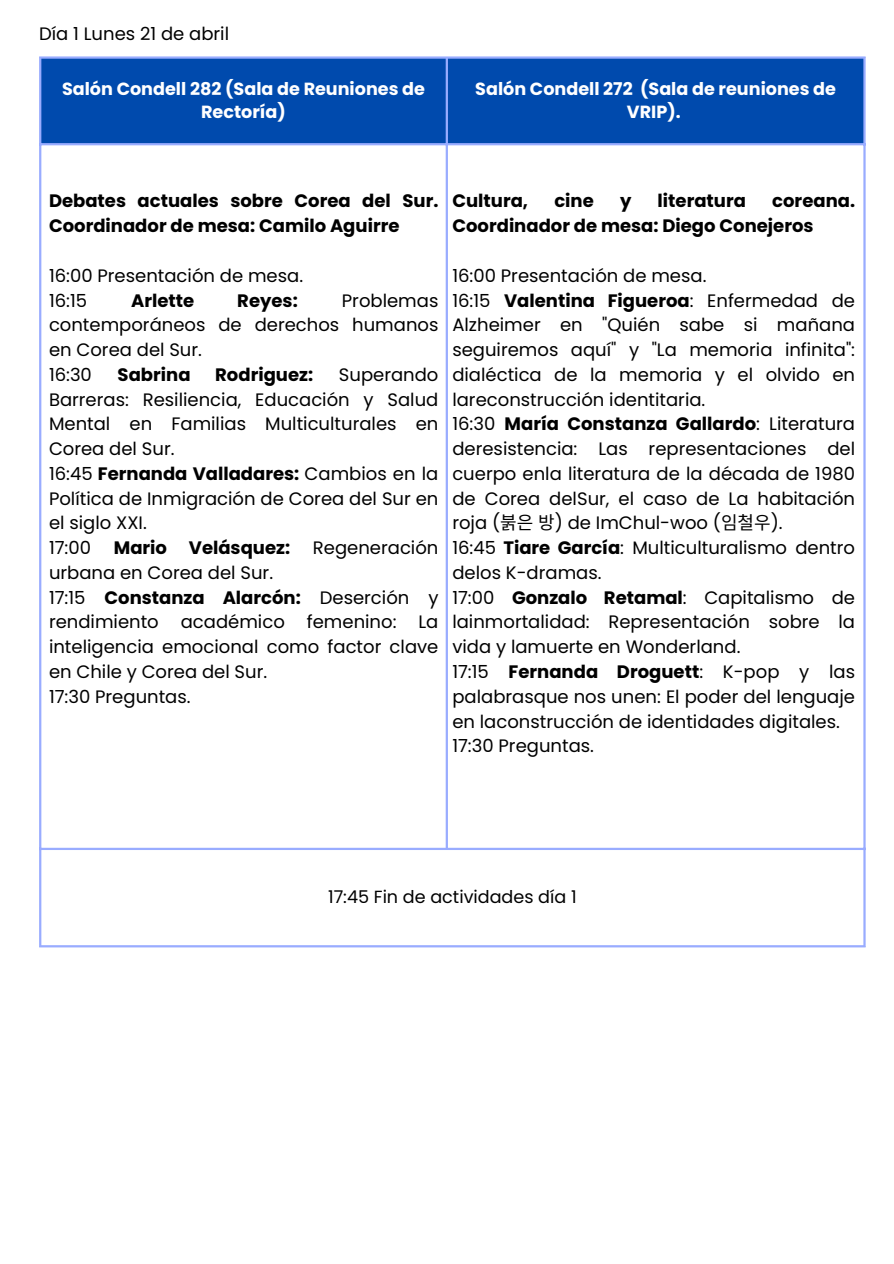
<style>
.page{position:relative;width:894px;height:1264px;background:#fff}
.page>*{position:absolute;margin:0;border:0;box-sizing:border-box;transform-origin:0 0}
.t1{font:18px/24.8px "Poppins";color:#000;text-align:justify}
.t2{font:700 18px/24.8px "Poppins";color:#000}
.t3{font:700 17.55px/23.7px "Poppins";color:#fff;text-align:center}
.t4{font:17.55px "Poppins";color:#000}
.s1{font-weight:700}
.s2{font-family:"Noto Sans CJ Ksc"}
</style>
<div class="page">
<div style="left:41px;top:59px;width:822px;height:84px;background:#004aad"></div>
<hr style="left:39px;top:59px;width:2px;height:886px;background:#99acff">
<hr style="left:445px;top:59px;width:3px;height:788px;background:#99acff">
<hr style="left:863px;top:59px;width:2px;height:886px;background:#99acff">
<hr style="left:39px;top:56px;width:826px;height:3px;background:#99acff">
<hr style="left:39px;top:143px;width:826px;height:2px;background:#99acff">
<hr style="left:39px;top:847px;width:826px;height:3px;background:#99acff">
<hr style="left:39px;top:945px;width:826px;height:2px;background:#99acff">
<p class="t1" style="left:39px;top:21px;width:191px">Día 1 Lunes 21 de abril</p>
<p class="t3" style="left:62px;top:77px;width:364px">Salón Condell 282 (Sala de Reuniones de<br>Rectoría)</p>
<p class="t3" style="left:475px;top:77px;width:362px">Salón Condell 272 (Sala de reuniones de<br>VRIP).</p>
<h1 class="t2" style="left:49px;top:189px;width:391px">Debates actuales sobre Corea del Sur.<br>Coordinador de mesa: Camilo Aguirre</h1>
<p class="t1" style="left:49px;top:263px;width:255px">16:00 Presentación de mesa.</p>
<p class="t1" style="left:49px;top:288px;width:40px">16:15</p>
<p class="t2" style="left:131px;top:288px;width:65px">Arlette</p>
<p class="t2" style="left:237px;top:288px;width:62px">Reyes:</p>
<p class="t1" style="left:49px;top:288px;width:391px;text-indent:293px">Problemas contemporáneos de derechos humanos en Corea del Sur.</p>
<p class="t1" style="left:49px;top:362px;width:44px">16:30</p>
<p class="t2" style="left:118px;top:362px;width:74px">Sabrina</p>
<p class="t2" style="left:215px;top:362px;width:99px">Rodriguez:</p>
<p class="t1" style="left:49px;top:362px;width:391px;text-indent:290px">Superando Barreras: Resiliencia, Educación y Salud Mental en Familias Multiculturales en Corea del Sur.</p>
<p class="t1" style="left:49px;top:461px;width:391px">16:45 <span class="s1">Fernanda Valladares:</span> Cambios en la Política de Inmigración de Corea del Sur en el siglo XXI.</p>
<p class="t1" style="left:49px;top:535px;width:44px">17:00</p>
<p class="t2" style="left:114px;top:535px;width:178px">Mario Velásquez:</p>
<p class="t1" style="left:313px;top:535px;width:127px">Regeneración</p>
<p class="t1" style="left:49px;top:560px;width:225px">urbana en Corea del Sur.</p>
<p class="t1" style="left:49px;top:585px;width:391px">17:15 <span class="s1">Constanza Alarcón:</span> Deserción y rendimiento académico femenino: La inteligencia emocional como factor clave en Chile y Corea del Sur.</p>
<p class="t1" style="left:49px;top:684px;width:143px">17:30 Preguntas.</p>
<h1 class="t2" style="left:452px;top:189px;width:77px">Cultura,</h1>
<h1 class="t2" style="left:554px;top:189px;width:41px">cine</h1>
<h1 class="t2" style="left:620px;top:189px;width:13px">y</h1>
<h1 class="t2" style="left:657px;top:189px;width:90px">literatura</h1>
<h1 class="t2" style="left:452px;top:189px;width:404px;text-indent:320px">coreana.<br>Coordinador de mesa: Diego Conejeros</h1>
<p class="t1" style="left:452px;top:263px;width:255px">16:00 Presentación de mesa.</p>
<p class="t1" style="left:452px;top:288px;width:404px">16:15 <span class="s1">Valentina Figueroa</span>: Enfermedad de Alzheimer en "Quién sabe si mañana seguiremos aquí" y "La memoria infinita": dialéctica de la memoria y el olvido en lareconstrucción identitaria.</p>
<p class="t1" style="left:452px;top:411px;width:404px">16:30 <span class="s1">María Constanza Gallardo</span>: Literatura deresistencia: Las representaciones del cuerpo enla literatura de la década de 1980 de Corea delSur, el caso de La habitación roja (<span class="s2">붉은 방</span>) de ImChul-woo (<span class="s2">임철우</span>).</p>
<p class="t1" style="left:452px;top:535px;width:404px">16:45 <span class="s1">Tiare García</span>: Multiculturalismo dentro delos K-dramas.</p>
<p class="t1" style="left:452px;top:585px;width:404px">17:00 <span class="s1">Gonzalo Retamal</span>: Capitalismo de lainmortalidad: Representación sobre la vida y lamuerte en Wonderland.</p>
<p class="t1" style="left:452px;top:659px;width:404px">17:15 <span class="s1">Fernanda Droguett</span>: K-pop y las palabrasque nos unen: El poder del lenguaje en laconstrucción de identidades digitales.</p>
<p class="t1" style="left:452px;top:733px;width:143px">17:30 Preguntas.</p>
<p class="t4" style="left:328px;top:884px;width:250px">17:45 Fin de actividades día 1</p>
</div>
